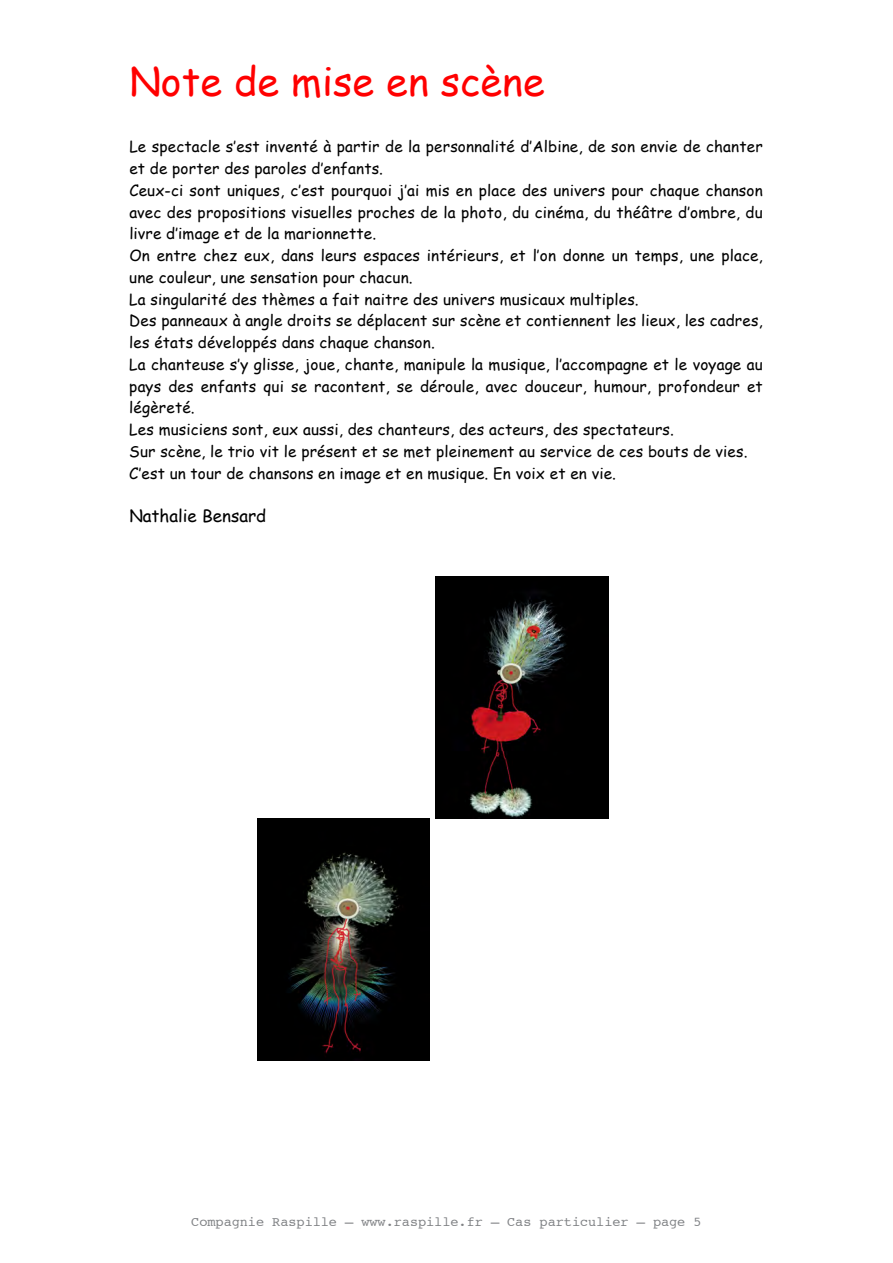
<style>
.page{position:relative;width:893px;height:1263px;background:#fff}
.page>*{position:absolute;margin:0;border:0;box-sizing:border-box;transform-origin:0 0}
.t1{font:39.45px "Comic Sans MS";letter-spacing:.005em;color:#f00}
.t2{font:17.1px "Comic Sans MS";color:#000}
.t3{font:15.3px/21.8px "Comic Sans MS";letter-spacing:.01em;color:#000}
.t4{font:13.5px "Courier";color:#808285}
</style>
<div class="page">
<img style="left:436px;top:577px;width:172px;height:241px">
<img style="left:257px;top:818px;width:172px;height:242px">
<h1 class="t1" style="left:129px;top:63px;width:417px">Note de mise en scène</h1>
<p class="t3" style="left:129px;top:137px;width:635px">Le spectacle s’est inventé à partir de la personnalité d’Albine, de son envie de chanter et de porter des paroles d’enfants.<br>Ceux-ci sont uniques, c’est pourquoi j’ai mis en place des univers pour chaque chanson avec des propositions visuelles proches de la photo, du cinéma, du théâtre d’ombre, du livre d’image et de la marionnette.<br>On entre chez eux, dans leurs espaces intérieurs, et l’on donne un temps, une place, une couleur, une sensation pour chacun.<br>La singularité des thèmes a fait naitre des univers musicaux multiples.<br>Des panneaux à angle droits se déplacent sur scène et contiennent les lieux, les cadres, les états développés dans chaque chanson.<br>La chanteuse s’y glisse, joue, chante, manipule la musique, l’accompagne et le voyage au pays des enfants qui se racontent, se déroule, avec douceur, humour, profondeur et légèreté.<br>Les musiciens sont, eux aussi, des chanteurs, des acteurs, des spectateurs.<br>Sur scène, le trio vit le présent et se met pleinement au service de ces bouts de vies.<br>C’est un tour de chansons en image et en musique. En voix et en vie.</p>
<p class="t2" style="left:129px;top:508px;width:138px">Nathalie Bensard</p>
<p class="t4" style="left:191px;top:1211px;width:512px">Compagnie Raspille – www.raspille.fr – Cas particulier – page 5</p>
</div>
